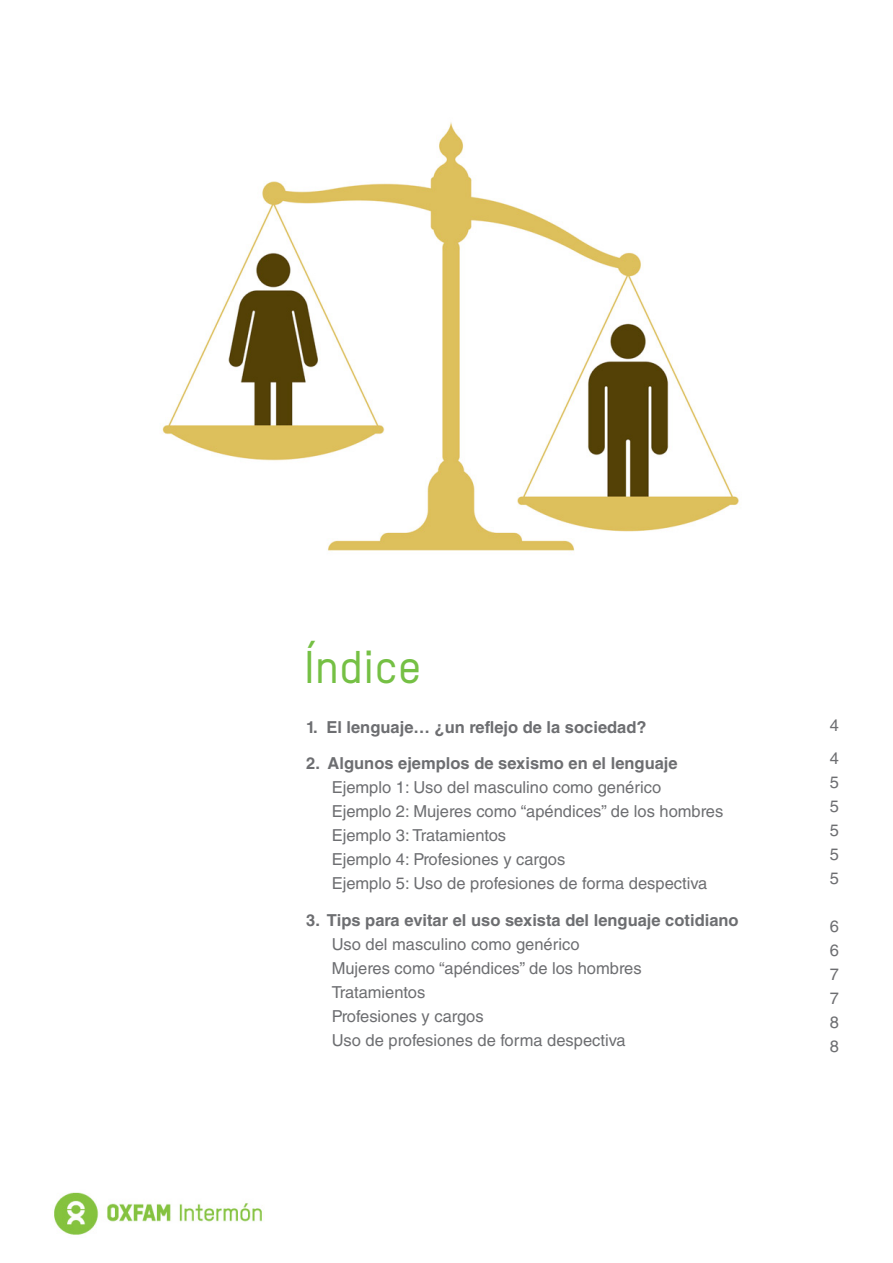
<style>
.page{position:relative;width:893px;height:1263px;background:#fff}
.page>*{position:absolute;margin:0;border:0;box-sizing:border-box;transform-origin:0 0}
.t1{font:500 45px "Oxfam TSTARPRO";color:#75c044}
.t2{font:16.5px/24px "Helvetica LT Std";color:#6d6e71}
.t3{font:700 16.5px "Helvetica LT Std";color:#6d6e71}
</style>
<div class="page">
<img style="left:54px;top:1192px;width:208px;height:43px">
<img style="left:162px;top:122px;width:577px;height:429px">
<h1 class="t1" style="left:304px;top:634px;width:119px">Índice</h1>
<p class="t3" style="left:306px;top:717px;width:342px">1. El lenguaje… ¿un reflejo de la sociedad?</p>
<p class="t3" style="left:306px;top:753px;width:373px">2. Algunos ejemplos de sexismo en el lenguaje</p>
<p class="t2" style="left:332px;top:776px;width:393px">Ejemplo 1: Uso del masculino como genérico Ejemplo 2: Mujeres como “apéndices” de los hombres Ejemplo 3: Tratamientos<br>Ejemplo 4: Profesiones y cargos<br>Ejemplo 5: Uso de profesiones de forma despectiva</p>
<p class="t3" style="left:306px;top:910px;width:434px">3. Tips para evitar el uso sexista del lenguaje cotidiano</p>
<p class="t2" style="left:332px;top:932px;width:311px">Uso del masculino como genérico<br>Mujeres como “apéndices” de los hombres<br>Tratamientos<br>Profesiones y cargos<br>Uso de profesiones de forma despectiva</p>
<p class="t2" style="left:830px;top:709px;width:11px;line-height:32.5px">4<br>4</p>
<p class="t2" style="left:830px;top:770px;width:11px;text-align:justify">5<br>5<br>5<br>5<br>5</p>
<p class="t2" style="left:830px;top:914px;width:11px;text-align:justify">6<br>6<br>7<br>7<br>8<br>8</p>
</div>
